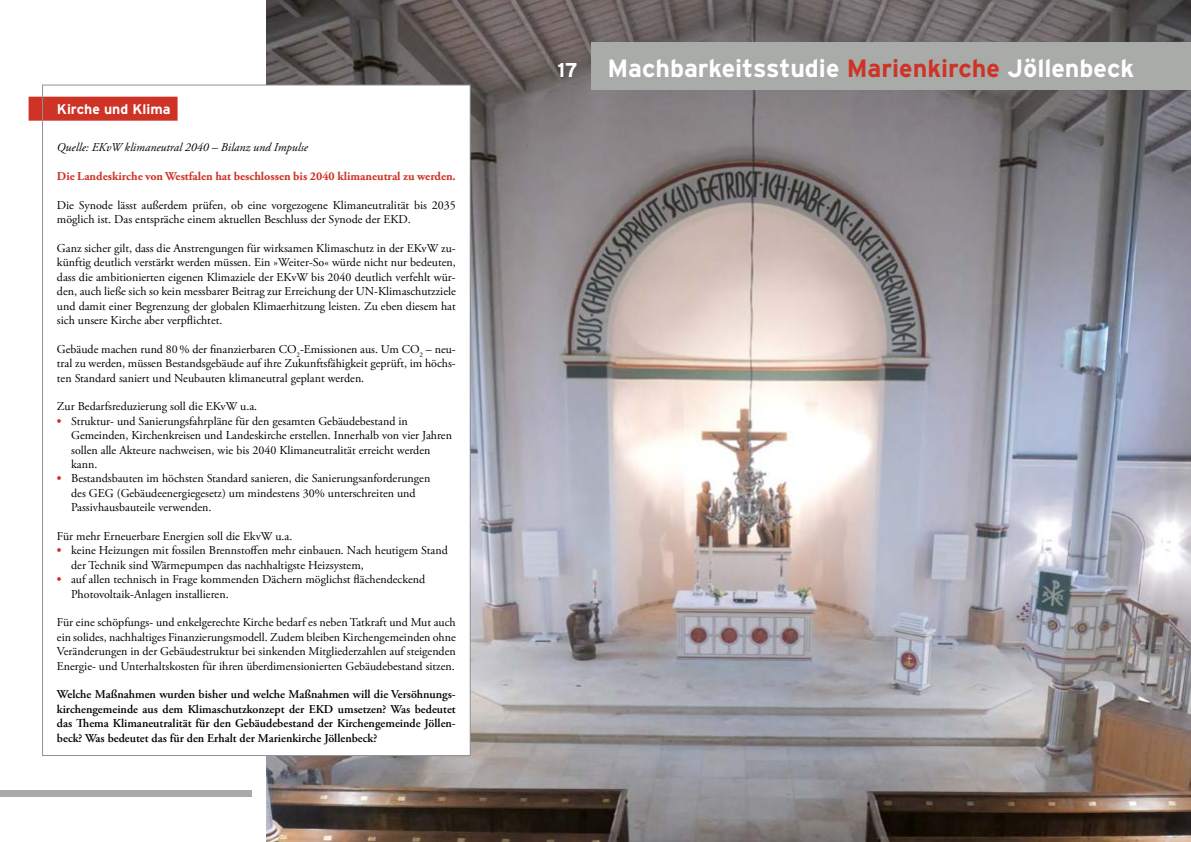
<style>
.page{position:relative;width:1191px;height:842px;background:#fff}
.page>*{position:absolute;margin:0;border:0;box-sizing:border-box;transform-origin:0 0}
.t1{font:700 25px "Interstate";color:#fff}
.t2{font:700 20px "Interstate";color:#fff}
.t3{font:700 14px "Interstate";color:#fff}
.t4{font:12px/14.4px "Adobe Garamond Pro";color:#000}
.t5{font:600 12px/14.4px "Adobe Garamond Pro";color:#000;text-align:justify}
.t6{font:700 12px "Adobe Garamond Pro";color:#ce3326}
.t7{font:italic 12px "Adobe Garamond Pro";color:#000}
.s1{font-weight:700;color:#ce3326}
.s2{color:#ce3326}
</style>
<div class="page">
<img style="left:266px;top:0;width:925px;height:842px">
<div style="left:43px;top:85px;width:427px;height:670px;background:#fff"></div>
<div style="left:29px;top:97px;width:148px;height:24px;background:#ce3326"></div>
<div style="left:0;top:790px;width:252px;height:7px;background:#a9aba9"></div>
<div style="left:591px;top:42px;width:600px;height:48px;background:#a9aba9"></div>
<p class="t3" style="left:57px;top:101px;width:115px">Kirche und Klima</p>
<p class="t7" style="left:57px;top:140px;width:253px">Quelle: EKvW klimaneutral 2040 – Bilanz und Impulse</p>
<p class="t6" style="left:57px;top:169px;width:400px">Die Landeskirche von Westfalen hat beschlossen bis 2040 klimaneutral zu werden.</p>
<p class="t4" style="left:57px;top:198px;width:400px">Die Synode lässt außerdem prüfen, ob eine vorgezogene Klimaneutralität bis 2035 möglich ist. Das entspräche einem aktuellen Beschluss der Synode der EKD.</p>
<p class="t4" style="left:57px;top:241px;width:400px;text-align:justify">Ganz sicher gilt, dass die Anstrengungen für wirksamen Klimaschutz in der EKvW zu&shy;künftig deutlich verstärkt werden müssen. Ein »Weiter-So« würde nicht nur bedeuten, dass die ambitionierten eigenen Klimaziele der EKvW bis 2040 deutlich verfehlt wür&shy;den, auch ließe sich so kein messbarer Beitrag zur Erreichung der UN-Klimaschutzziele und damit einer Begrenzung der globalen Klimaerhitzung leisten. Zu eben diesem hat sich unsere Kirche aber verpflichtet.</p>
<p class="t4" style="left:57px;top:342px;width:400px;text-align:justify">Gebäude machen rund 80% der finanzierbaren CO<sub>2</sub>-Emissionen aus. Um CO<sub>2</sub> – neu&shy;tral zu werden, müssen Bestandsgebäude auf ihre Zukunftsfähigkeit geprüft, im höchs&shy;ten Standard saniert und Neubauten klimaneutral geplant werden.</p>
<p class="t4" style="left:57px;top:400px;width:200px">Zur Bedarfsreduzierung soll die EKvW u.a.</p>
<p class="t4" style="left:71px;top:414px;width:382px;text-indent:-14px"><span class="s1">•</span> Struktur- und Sanierungsfahrpläne für den gesamten Gebäudebestand in Gemeinden, Kirchenkreisen und Landeskirche erstellen. Innerhalb von vier Jahren sollen alle Akteure nachweisen, wie bis 2040 Klimaneutralität erreicht werden kann.</p>
<p class="t4" style="left:71px;top:472px;width:361px;text-indent:-14px"><span class="s1">•</span> Bestandsbauten im höchsten Standard sanieren, die Sanierungsanforderungen des GEG (Gebäudeenergiegesetz) um mindestens 30% unterschreiten und<br>Passivhausbauteile verwenden.</p>
<p class="t4" style="left:57px;top:529px;width:235px">Für mehr Erneuerbare Energien soll die EkvW u.a.</p>
<p class="t4" style="left:71px;top:544px;width:378px;text-indent:-14px"><span class="s1">•</span> keine Heizungen mit fossilen Brennstoffen mehr einbauen. Nach heutigem Stand der Technik sind Wärmepumpen das nachhaltigste Heizsystem,</p>
<p class="t4" style="left:71px;top:573px;width:356px;text-indent:-14px"><span class="s1">•</span> auf allen technisch in Frage kommenden Dächern möglichst flächendeckend<br>Photovoltaik-Anlagen installieren.</p>
<p class="t4" style="left:57px;top:616px;width:400px;text-align:justify">Für eine schöpfungs- und enkelgerechte Kirche bedarf es neben Tatkraft und Mut auch ein solides, nachhaltiges Finanzierungsmodell. Zudem bleiben Kirchengemeinden ohne Veränderungen in der Gebäudestruktur bei sinkenden Mitgliederzahlen auf steigenden Energie- und Unterhaltskosten für ihren überdimensionierten Gebäudebestand sitzen.</p>
<p class="t5" style="left:57px;top:688px;width:400px">Welche Maßnahmen wurden bisher und welche Maßnahmen will die Versöhnungs&shy;kirchengemeinde aus dem Klimaschutzkonzept der EKD umsetzen? Was bedeutet das Thema Klimaneutralität für den Gebäudebestand der Kirchengemeinde Jöllen&shy;beck? Was bedeutet das für den Erhalt der Marienkirche Jöllenbeck?</p>
<h2 class="t2" style="left:557px;top:58px;width:22px">17</h2>
<h1 class="t1" style="left:607px;top:54px;width:528px">Machbarkeitsstudie <span class="s2">Marienkirche</span> Jöllenbeck</h1>
</div>
